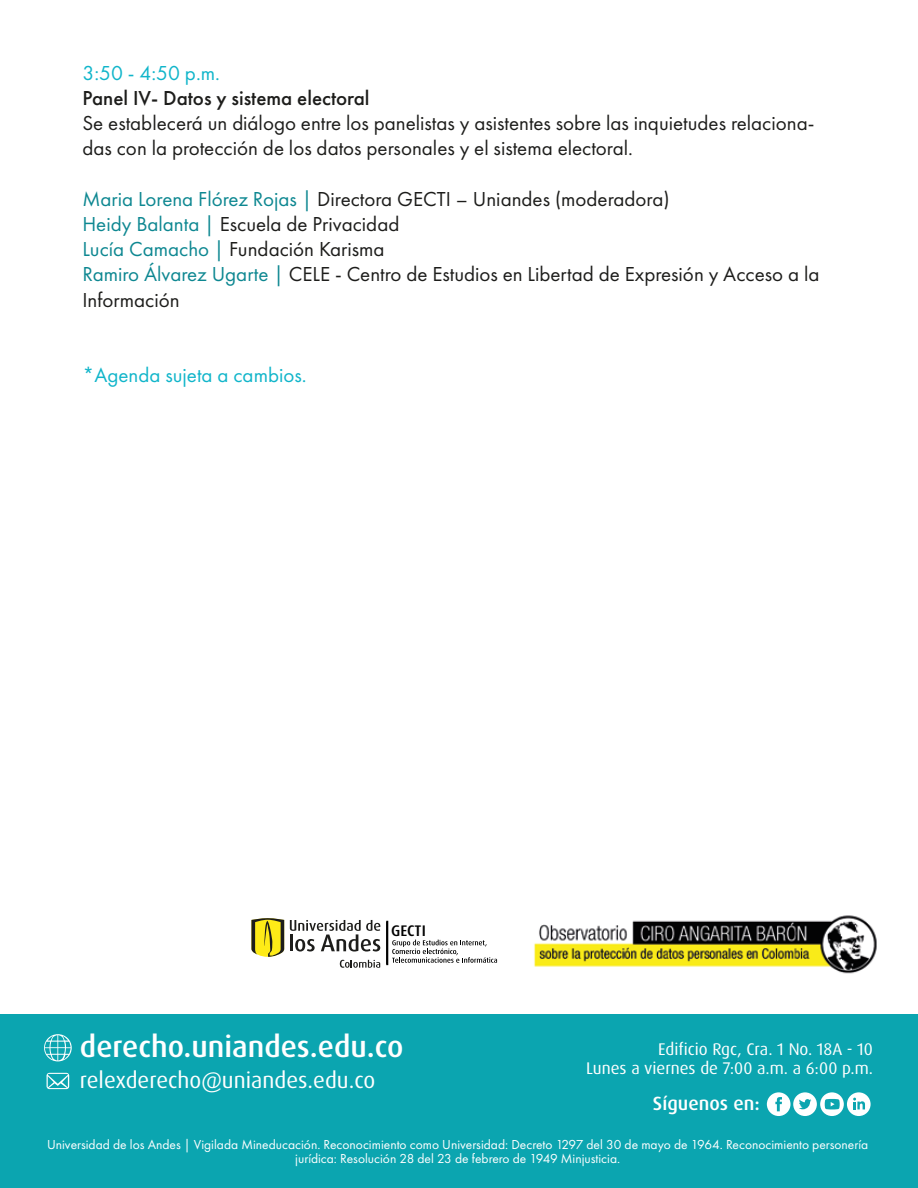
<style>
.page{position:relative;width:918px;height:1188px;background:#fff}
.page>*{position:absolute;margin:0;border:0;box-sizing:border-box;transform-origin:0 0}
.t1{font:500 30px "Dax Pro";color:#fff}
.t2{font:22.5px "Dax Pro";color:#fff}
.t3{font:21px/25.2px "Futura PT";color:#1d1d1b}
.t4{font:21px "Futura PT";color:#10b5ca}
.t5{font:500 21px "Futura PT";color:#1d1d1b}
.t6{font:500 19.2px "Dax Pro";color:#fff}
.t7{font:16.95px/19.2px "Dax Pro";color:#fff;text-align:right}
.t8{font:500 15.3px "Dax Pro";color:#010101}
.t9{font:13.5px/13.5px "Futura PT";color:#fff;text-align:center}
.s1{color:#0d8791}
</style>
<div class="page">
<div style="left:0;top:1014px;width:918px;height:174px;background:#0ba5b0"></div>
<svg style="left:820px;top:1092px;width:24px;height:24px"></svg>
<svg style="left:825px;top:1099px;width:15px;height:10px"></svg>
<div style="left:847px;top:1092px;width:24px;height:24px;background:#fff;border-radius:50%"></div>
<svg style="left:853px;top:1098px;width:12px;height:11px"></svg>
<svg style="left:767px;top:1092px;width:50px;height:24px"></svg>
<svg style="left:44px;top:1034px;width:28px;height:27px"></svg>
<svg style="left:47px;top:1073px;width:22px;height:16px"></svg>
<svg style="left:251px;top:918px;width:33px;height:39px"></svg>
<svg style="left:290px;top:920px;width:90px;height:32px"></svg>
<svg style="left:340px;top:960px;width:40px;height:8px"></svg>
<div style="left:386px;top:921px;width:2px;height:44px;background:#1d1d1b;border:2px solid #010101"></div>
<svg style="left:392px;top:940px;width:105px;height:23px"></svg>
<img style="left:534px;top:915px;width:343px;height:59px">
<p class="t4" style="left:82px;top:60px;width:139px">3:50 - 4:50 p.m.</p>
<p class="t5" style="left:82px;top:85px;width:289px">Panel IV- Datos y sistema electoral</p>
<p class="t3" style="left:82px;top:111px;width:734px">Se establecerá un diálogo entre los panelistas y asistentes sobre las inquietudes relaciona&shy;das con la protección de los datos personales y el sistema electoral.</p>
<p class="t3" style="left:82px;top:186px;width:739px"><span class="s1">Maria Lorena Flórez Rojas |</span> Directora GECTI – Uniandes (moderadora)<br><span class="s1">Heidy Balanta |</span> Escuela de Privacidad<br><span class="s1">Lucía Camacho |</span> Fundación Karisma<br><span class="s1">Ramiro Álvarez Ugarte |</span> CELE - Centro de Estudios en Libertad de Expresión y Acceso a la Información</p>
<p class="t4" style="left:82px;top:363px;width:226px">*Agenda sujeta a cambios.</p>
<p class="t8" style="left:391px;top:921px;width:36px">GECTI</p>
<h1 class="t1" style="left:80px;top:1027px;width:325px">derecho.uniandes.edu.co</h1>
<p class="t7" style="left:586px;top:1040px;width:289px">Edificio Rgc, Cra. 1 No. 18A - 10<br>Lunes a viernes de 7:00 a.m. a 6:00 p.m.</p>
<p class="t6" style="left:653px;top:1091px;width:108px">Síguenos en:</p>
<p class="t2" style="left:80px;top:1066px;width:297px">relexderecho@uniandes.edu.co</p>
<p class="t9" style="left:47px;top:1138px;width:823px">Universidad de los Andes | Vigilada Mineducación. Reconocimiento como Universidad: Decreto 1297 del 30 de mayo de 1964. Reconocimiento personería jurídica: Resolución 28 del 23 de febrero de 1949 Minjusticia.</p>
</div>
